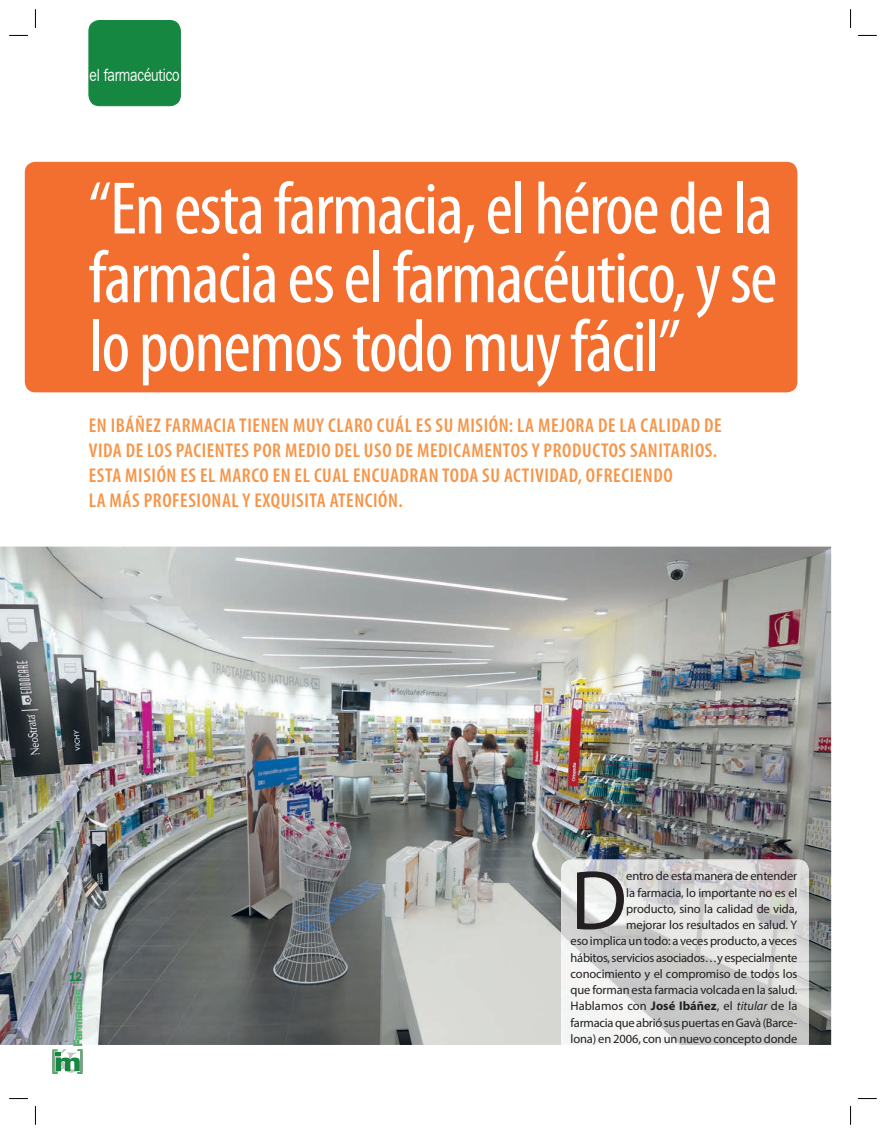
<style>
.page{position:relative;width:886px;height:1134px;background:#fff}
.page>*{position:absolute;margin:0;border:0;box-sizing:border-box;transform-origin:0 0}
.t1{font:84.88px "Myriad Pro";color:#231f20}
.t2{font:condensed 75px/68.8px "Myriad Pro";letter-spacing:-.02em;color:#fff;text-align:justify}
.t3{font:600 condensed 20px/25px "Myriad Pro";letter-spacing:.03em;color:#f79447}
.t4{font:17.5px "Franklin Gothic IT Cby BT";letter-spacing:-.01em;color:#fff;scale:.8 1}
.t5{font:12.5px/16.2px "Myriad Pro";letter-spacing:-.01em;color:#231f20;text-align:right}
.t6{font:600 12.5px "Franklin Gothic IT Cby BT";color:#168741;scale:.9 1}
.t7{font:12.5px "Franklin Gothic IT Cby BT";color:#c1c2c3}
.s1{font-weight:700}
.s2{font-style:italic}
</style>
<div class="page">
<div style="left:89px;top:21px;width:91px;height:85px;background:#168741;border-radius:11px"></div>
<div style="left:89px;top:20px;width:92px;height:86px;border:1px solid #168741;border-radius:11px"></div>
<img style="left:0;top:547px;width:831px;height:498px">
<img style="left:561px;top:860px;width:248px;height:185px">
<div style="left:25px;top:162px;width:772px;height:230px;background:#f26f30;border-radius:11px"></div>
<svg style="left:53px;top:989px;width:29px;height:84px;background:#8caa9c"></svg>
<svg style="left:9px;top:35px;width:19px;height:1px"></svg>
<svg style="left:858px;top:35px;width:19px;height:1px"></svg>
<svg style="left:9px;top:1098px;width:19px;height:1px"></svg>
<svg style="left:858px;top:1098px;width:19px;height:1px"></svg>
<svg style="left:35px;top:9px;width:1px;height:19px"></svg>
<svg style="left:35px;top:1106px;width:1px;height:19px"></svg>
<svg style="left:850px;top:9px;width:1px;height:19px"></svg>
<svg style="left:850px;top:1106px;width:1px;height:19px"></svg>
<h3 class="t4" style="left:90px;top:64px;width:114px">el farmacéutico</h3>
<h2 class="t2" style="left:89px;top:173px;width:690px">“En esta farmacia, el héroe de la farmacia es el farmacéutico, y se lo ponemos todo muy fácil”</h2>
<p class="t3" style="left:89px;top:413px;width:634px">EN IBÁÑEZ FARMACIA TIENEN MUY CLARO CUÁL ES SU MISIÓN: LA MEJORA DE LA CALIDAD DE VIDA DE LOS PACIENTES POR MEDIO DEL USO DE MEDICAMENTOS Y PRODUCTOS SANITARIOS.<br>ESTA MISIÓN ES EL MARCO EN EL CUAL ENCUADRAN TODA SU ACTIVIDAD, OFRECIENDO<br>LA MÁS PROFESIONAL Y EXQUISITA ATENCIÓN.</p>
<p class="t6" style="left:69px;top:969px;width:16px">12</p>
<p class="t7" style="left:70px;top:987px;width:8px;rotate:-90deg">|</p>
<p class="t5" style="left:570px;top:868px;width:228px">entro de esta manera de entender<br>la farmacia, lo importante no es el<br>producto, sino la calidad de vida,<br>mejorar los resultados en salud. Y<br>eso implica un todo: a veces producto, a veces hábitos, servicios asociados…y especialmente conocimiento y el compromiso de todos los que forman esta farmacia volcada en la salud.<br>Hablamos con <span class="s1">José Ibáñez</span>, el <span class="s2">titular</span> de la farmacia que abrió sus puertas en Gavà (Barce&shy;lona) en 2006, con un nuevo concepto donde</p>
<h1 class="t1" style="left:570px;top:848px;width:58px">D</h1>
</div>
